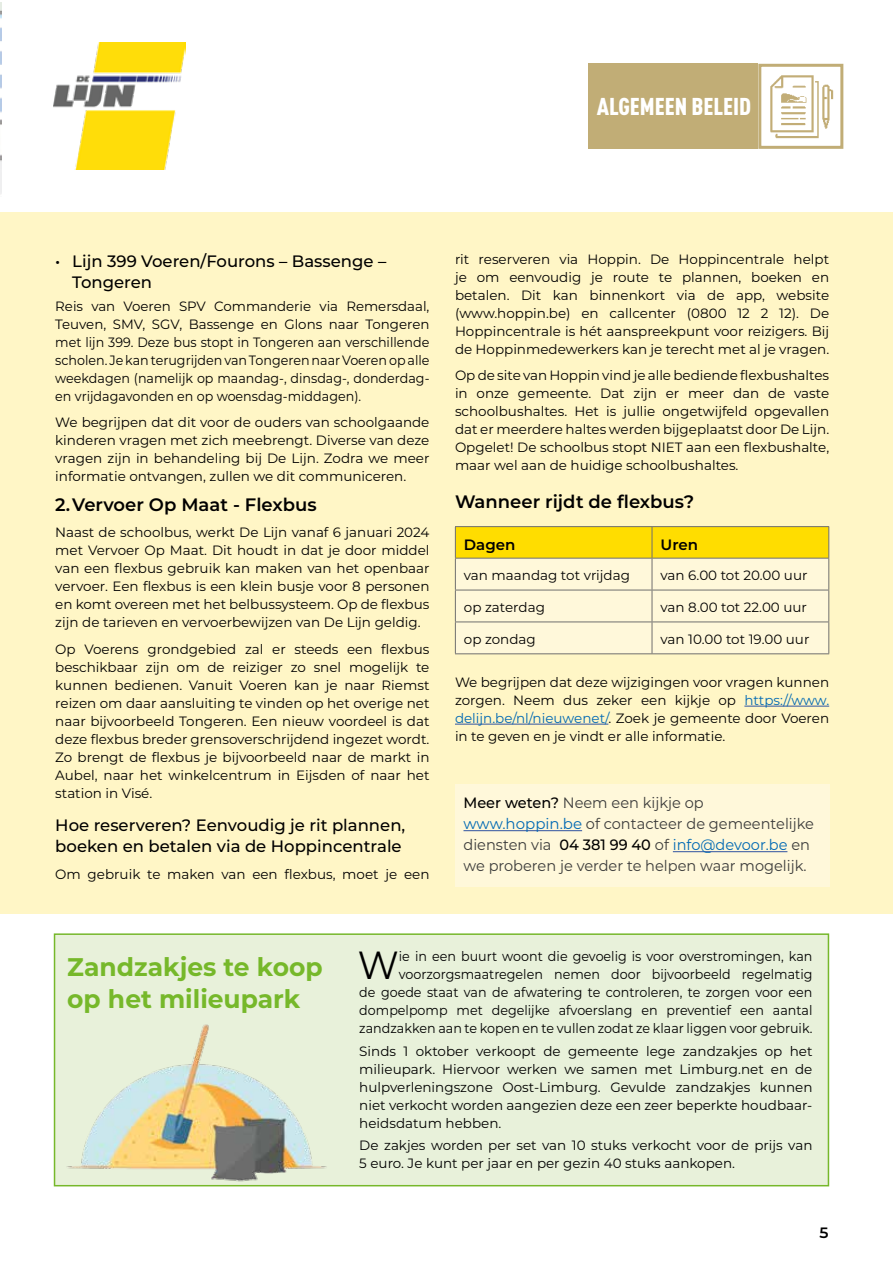
<style>
.page{position:relative;width:893px;height:1263px;background:#fff}
.page>*{position:absolute;margin:0;border:0;box-sizing:border-box;transform-origin:0 0}
.t1{font:39.15px "Montserrat";color:#000;scale:.94 1}
.t2{font:700 25.5px/31.5px "Montserrat";color:#76b82a}
.t3{font:900 24px "DIN Cond";color:#fff}
.t4{font:600 18px "Montserrat";color:#000}
.t5{font:500 16.5px/21px "Montserrat";color:#000}
.t6{font:15px/21px "Montserrat";color:#3c3c3b}
.t7{font:600 15px "Montserrat";color:#000}
.t8{font:13.5px/18px "Montserrat";color:#000;text-align:justify}
.t9{font:13.5px/18px "Montserrat";color:#000;text-align:right;scale:.94 1}
.s1{color:#0069b4}
.s2{font-weight:500;color:#000}
</style>
<div class="page">
<div style="left:0;top:213px;width:893px;height:701px;background:#fff6c6"></div>
<div style="left:588px;top:64px;width:255px;height:85px;background:#c1ad76"></div>
<img style="left:762px;top:68px;width:77px;height:77px">
<div style="left:758px;top:64px;width:85px;height:85px;border:3px solid #c1ad76"></div>
<img style="left:0;top:2px;width:1px;height:193px">
<div style="left:54px;top:933px;width:775px;height:253px;background:#e8f1da;border:2px solid #76b82a"></div>
<hr style="left:744px;top:706px;width:85px;height:1px;background:#2f52a0">
<hr style="left:455px;top:724px;width:153px;height:1px;background:#2f52a0">
<div style="left:455px;top:784px;width:374px;height:102px;background:#fff8da"></div>
<hr style="left:463px;top:830px;width:119px;height:1px;background:#2f52a0">
<hr style="left:673px;top:851px;width:114px;height:1px;background:#2f52a0">
<img style="left:54px;top:43px;width:132px;height:127px">
<img style="left:64px;top:1024px;width:265px;height:162px">
<svg style="left:456px;top:527px;width:372px;height:126px;background:#fdefa2"></svg>
<hr style="left:455px;top:526px;width:197px;height:1px;background:#706f6f">
<hr style="left:455px;top:527px;width:1px;height:31px;background:#706f6f">
<hr style="left:652px;top:526px;width:177px;height:1px;background:#706f6f">
<hr style="left:652px;top:527px;width:1px;height:31px;background:#706f6f">
<hr style="left:828px;top:527px;width:1px;height:31px;background:#706f6f">
<hr style="left:455px;top:558px;width:197px;height:1px;background:#706f6f">
<hr style="left:455px;top:558px;width:1px;height:32px;background:#706f6f">
<hr style="left:652px;top:558px;width:177px;height:1px;background:#706f6f">
<hr style="left:652px;top:558px;width:1px;height:32px;background:#706f6f">
<hr style="left:828px;top:558px;width:1px;height:32px;background:#706f6f">
<hr style="left:455px;top:590px;width:197px;height:1px;background:#706f6f">
<hr style="left:455px;top:590px;width:1px;height:31px;background:#706f6f">
<hr style="left:652px;top:590px;width:177px;height:1px;background:#706f6f">
<hr style="left:652px;top:590px;width:1px;height:31px;background:#706f6f">
<hr style="left:828px;top:590px;width:1px;height:31px;background:#706f6f">
<hr style="left:455px;top:621px;width:197px;height:1px;background:#706f6f">
<hr style="left:455px;top:622px;width:1px;height:31px;background:#706f6f">
<hr style="left:652px;top:621px;width:177px;height:1px;background:#706f6f">
<hr style="left:652px;top:622px;width:1px;height:31px;background:#706f6f">
<hr style="left:828px;top:622px;width:1px;height:31px;background:#706f6f">
<hr style="left:455px;top:653px;width:197px;height:1px;background:#706f6f">
<hr style="left:652px;top:653px;width:177px;height:1px;background:#706f6f">
<h3 class="t3" style="left:597px;top:91px;width:156px">ALGEMEEN BELEID</h3>
<p class="t5" style="left:72px;top:250px;width:316px;text-indent:-17px">• Lijn 399 Voeren/Fourons – Bassenge –<br>Tongeren</p>
<p class="t8" style="left:55px;top:296px;width:376px">Reis van Voeren SPV Commanderie via Remersdaal, Teuven, SMV, SGV, Bassenge en Glons naar Tongeren met lijn 399. Deze bus stopt in Tongeren aan verschillende scholen. Je kan terugrijden van Tongeren naar Voeren op alle weekdagen (namelijk op maandag-, dinsdag-, donderdag&shy;en vrijdagavonden en op woensdag-middagen).</p>
<p class="t8" style="left:55px;top:413px;width:376px">We begrijpen dat dit voor de ouders van schoolgaande kinderen vragen met zich meebrengt. Diverse van deze vragen zijn in behandeling bij De Lijn. Zodra we meer informatie ontvangen, zullen we dit communiceren.</p>
<h3 class="t4" style="left:55px;top:491px;width:263px">2.Vervoer Op Maat - Flexbus</h3>
<p class="t8" style="left:55px;top:523px;width:376px">Naast de schoolbus, werkt De Lijn vanaf 6 januari 2024 met Vervoer Op Maat. Dit houdt in dat je door middel van een flexbus gebruik kan maken van het openbaar vervoer. Een flexbus is een klein busje voor 8 personen en komt overeen met het belbussysteem. Op de flexbus zijn de tarieven en vervoerbewijzen van De Lijn geldig.</p>
<p class="t8" style="left:55px;top:639px;width:376px">Op Voerens grondgebied zal er steeds een flexbus beschikbaar zijn om de reiziger zo snel mogelijk te kunnen bedienen. Vanuit Voeren kan je naar Riemst reizen om daar aansluiting te vinden op het overige net naar bijvoorbeeld Tongeren. Een nieuw voordeel is dat deze flexbus breder grensoverschrijdend ingezet wordt.<br>Zo brengt de flexbus je bijvoorbeeld naar de markt in Aubel, naar het winkelcentrum in Eijsden of naar het station in Visé.</p>
<p class="t5" style="left:55px;top:814px;width:352px">Hoe reserveren? Eenvoudig je rit plannen, boeken en betalen via de Hoppincentrale</p>
<p class="t8" style="left:55px;top:865px;width:376px">Om gebruik te maken van een flexbus, moet je een</p>
<p class="t8" style="left:455px;top:249px;width:376px">rit reserveren via Hoppin. De Hoppincentrale helpt je om eenvoudig je route te plannen, boeken en betalen. Dit kan binnenkort via de app, website (www.hoppin.be) en callcenter (0800 12 2 12). De Hoppincentrale is hét aanspreekpunt voor reizigers. Bij de Hoppinmedewerkers kan je terecht met al je vragen.</p>
<p class="t8" style="left:455px;top:366px;width:376px">Op de site van Hoppin vind je alle bediende flexbushaltes in onze gemeente. Dat zijn er meer dan de vaste schoolbushaltes. Het is jullie ongetwijfeld opgevallen dat er meerdere haltes werden bijgeplaatst door De Lijn.<br>Opgelet! De schoolbus stopt NIET aan een flexbushalte, maar wel aan de huidige schoolbushaltes.</p>
<h3 class="t4" style="left:455px;top:489px;width:241px">Wanneer rijdt de flexbus?</h3>
<p class="t7" style="left:464px;top:534px;width:53px">Dagen</p>
<p class="t7" style="left:660px;top:534px;width:39px">Uren</p>
<p class="t8" style="left:464px;top:565px;width:168px">van maandag tot vrijdag</p>
<p class="t8" style="left:660px;top:565px;width:149px">van 6.00 tot 20.00 uur</p>
<p class="t8" style="left:464px;top:597px;width:83px">op zaterdag</p>
<p class="t8" style="left:660px;top:597px;width:148px">van 8.00 tot 22.00 uur</p>
<p class="t8" style="left:464px;top:629px;width:73px">op zondag</p>
<p class="t8" style="left:660px;top:629px;width:150px">van 10.00 tot 19.00 uur</p>
<p class="t8" style="left:455px;top:672px;width:376px">We begrijpen dat deze wijzigingen voor vragen kunnen zorgen. Neem dus zeker een kijkje op <span class="s1">https://www. delijn.be/nl/nieuwenet/</span>. Zoek je gemeente door Voeren in te geven en je vindt er alle informatie.</p>
<p class="t6" style="left:463px;top:792px;width:352px"><span class="s2">Meer weten?</span> Neem een kijkje op <span class="s1">www.hoppin.be</span> of contacteer de gemeentelijke diensten via <span class="s2">04 381 99 40</span> of <span class="s1">info@devoor.be</span> en we proberen je verder te helpen waar mogelijk.</p>
<p class="t9" style="left:359px;top:947px;width:484px">ie in een buurt woont die gevoelig is voor overstromingen, kan voorzorgsmaatregelen nemen door bijvoorbeeld regelmatig<br>de goede staat van de afwatering te controleren, te zorgen voor een dompelpomp met degelijke afvoerslang en preventief een aantal zandzakken aan te kopen en te vullen zodat ze klaar liggen voor gebruik.</p>
<p class="t8" style="left:359px;top:1041px;width:455px">Sinds 1 oktober verkoopt de gemeente lege zandzakjes op het milieupark. Hiervoor werken we samen met Limburg.net en de hulpverleningszone Oost-Limburg. Gevulde zandzakjes kunnen niet verkocht worden aangezien deze een zeer beperkte houdbaar&shy;heidsdatum hebben.</p>
<p class="t8" style="left:359px;top:1135px;width:455px">De zakjes worden per set van 10 stuks verkocht voor de prijs van<br>5 euro. Je kunt per jaar en per gezin 40 stuks aankopen.</p>
<h2 class="t2" style="left:67px;top:950px;width:257px">Zandzakjes te koop op het milieupark</h2>
<h1 class="t1" style="left:358px;top:938px;width:45px">W</h1>
<p class="t7" style="left:819px;top:1222px;width:12px">5</p>
</div>
